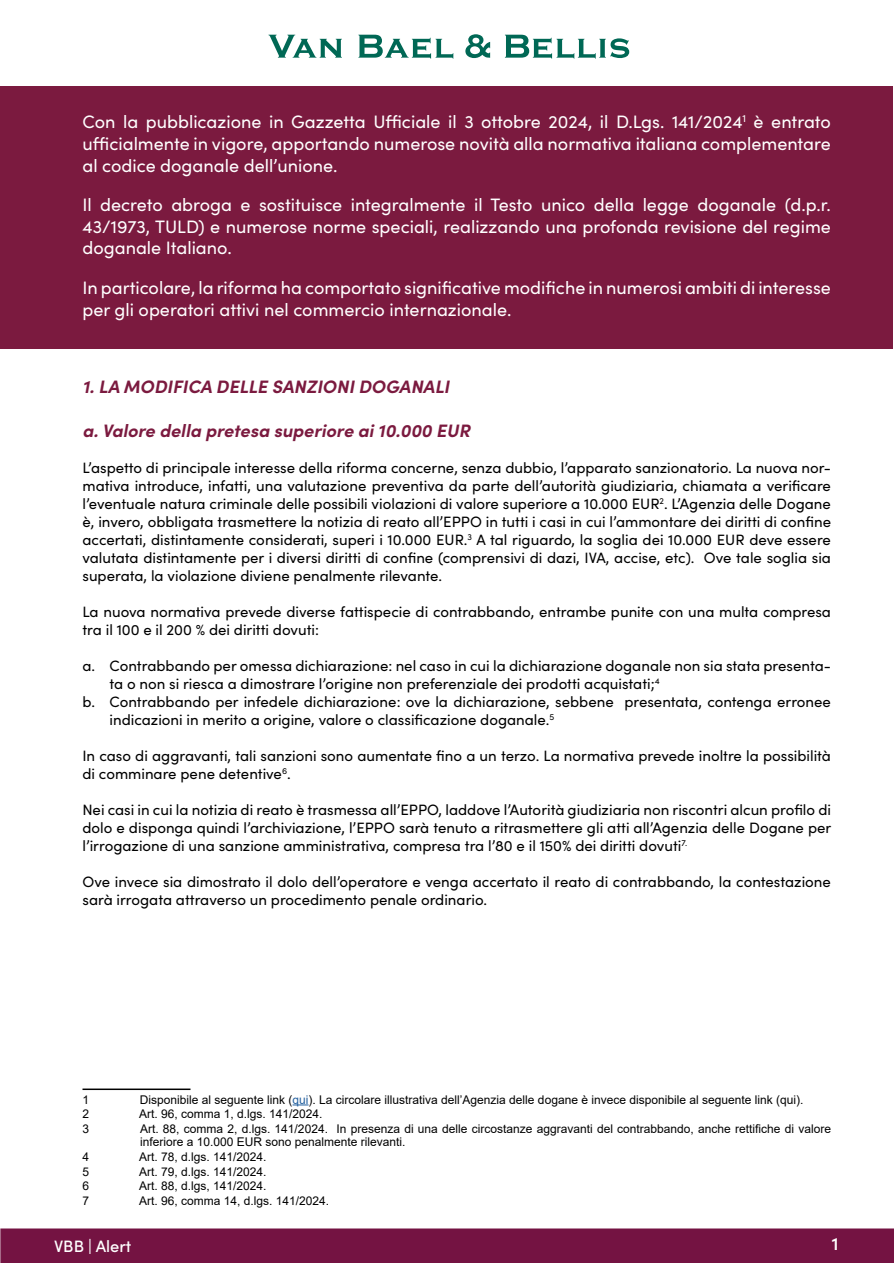
<style>
.page{position:relative;width:894px;height:1263px;background:#fff}
.page>*{position:absolute;margin:0;border:0;box-sizing:border-box;transform-origin:0 0}
.t1{font:18px/21.6px "Sofia Pro";color:#fff;text-align:justify}
.t2{font:italic 700 18px "Sofia Pro";color:#7b1a3f}
.t3{font:600 18px "Sofia Pro";color:#fff}
.t4{font:500 16.5px "Sofia Pro";color:#fff}
.t5{font:15px/18px "Sofia Pro";color:#000}
.t6{font:12px/13.6px "Arial";color:#000}
.s1{color:#215e9e}
</style>
<div class="page">
<div style="left:0;top:1228px;width:894px;height:35px;background:#741342;border:2px solid #741342"></div>
<div style="left:1px;top:86px;width:892px;height:263px;background:#7b1a3f"></div>
<svg style="left:268px;top:35px;width:74px;height:23px"></svg>
<svg style="left:358px;top:35px;width:95px;height:24px"></svg>
<svg style="left:465px;top:34px;width:25px;height:24px"></svg>
<svg style="left:505px;top:35px;width:124px;height:24px"></svg>
<hr style="left:82px;top:1089px;width:108px;height:1px;background:#000">
<svg style="left:293px;top:1105px;width:16px;height:1px"></svg>
<p class="t1" style="left:82px;top:110px;width:750px">Con la pubblicazione in Gazzetta Ufficiale il 3 ottobre 2024, il D.Lgs. 141/2024<sup>1</sup> è entrato ufficialmente in vigore, apportando numerose novità alla normativa italiana complementare al codice doganale dell’unione.</p>
<p class="t1" style="left:83px;top:193px;width:750px">Il decreto abroga e sostituisce integralmente il Testo unico della legge doganale (d.p.r.<br>43/1973, TULD) e numerose norme speciali, realizzando una profonda revisione del regime doganale Italiano.</p>
<p class="t1" style="left:83px;top:276px;width:750px">In particolare, la riforma ha comportato significative modifiche in numerosi ambiti di interesse per gli operatori attivi nel commercio internazionale.</p>
<p class="t2" style="left:83px;top:373px;width:368px">1. LA MODIFICA DELLE SANZIONI DOGANALI</p>
<p class="t2" style="left:83px;top:417px;width:389px">a. Valore della pretesa superiore ai 10.000 EUR</p>
<p class="t5" style="left:82px;top:458px;width:750px;text-align:justify">L’aspetto di principale interesse della riforma concerne, senza dubbio, l’apparato sanzionatorio. La nuova nor&shy;mativa introduce, infatti, una valutazione preventiva da parte dell’autorità giudiziaria, chiamata a verificare l’eventuale natura criminale delle possibili violazioni di valore superiore a 10.000 EUR<sup>2</sup>. L’Agenzia delle Dogane è, invero, obbligata trasmettere la notizia di reato all’EPPO in tutti i casi in cui l’ammontare dei diritti di confine accertati, distintamente considerati, superi i 10.000 EUR.<sup>3</sup> A tal riguardo, la soglia dei 10.000 EUR deve essere valutata distintamente per i diversi diritti di confine (comprensivi di dazi, IVA, accise, etc). Ove tale soglia sia superata, la violazione diviene penalmente rilevante.</p>
<p class="t5" style="left:83px;top:602px;width:750px">La nuova normativa prevede diverse fattispecie di contrabbando, entrambe punite con una multa compresa tra il 100 e il 200 % dei diritti dovuti:</p>
<p class="t5" style="left:83px;top:656px;width:750px">a. Contrabbando per omessa dichiarazione: nel caso in cui la dichiarazione doganale non sia stata presenta-</p>
<p class="t5" style="left:110px;top:674px;width:552px">ta o non si riesca a dimostrare l’origine non preferenziale dei prodotti acquistati;<sup>4</sup></p>
<p class="t5" style="left:83px;top:692px;width:750px">b. Contrabbando per infedele dichiarazione: ove la dichiarazione, sebbene presentata, contenga erronee</p>
<p class="t5" style="left:110px;top:710px;width:446px">indicazioni in merito a origine, valore o classificazione doganale.<sup>5</sup></p>
<p class="t5" style="left:82px;top:746px;width:750px">In caso di aggravanti, tali sanzioni sono aumentate fino a un terzo. La normativa prevede inoltre la possibilità di comminare pene detentive<sup>6</sup>.</p>
<p class="t5" style="left:82px;top:800px;width:750px;text-align:justify">Nei casi in cui la notizia di reato è trasmessa all’EPPO, laddove l’Autorità giudiziaria non riscontri alcun profilo di dolo e disponga quindi l’archiviazione, l’EPPO sarà tenuto a ritrasmettere gli atti all’Agenzia delle Dogane per l’irrogazione di una sanzione amministrativa, compresa tra l’80 e il 150% dei diritti dovuti<sup>7.</sup></p>
<p class="t5" style="left:83px;top:872px;width:750px">Ove invece sia dimostrato il dolo dell’operatore e venga accertato il reato di contrabbando, la contestazione sarà irrogata attraverso un procedimento penale ordinario.</p>
<p class="t6" style="left:82px;top:1093px;width:8px">1</p>
<p class="t6" style="left:140px;top:1093px;width:665px">Disponibile al seguente link (<span class="s1">qui</span>). La circolare illustrativa dell’Agenzia delle dogane è invece disponibile al seguente link (qui).</p>
<p class="t6" style="left:82px;top:1107px;width:8px">2</p>
<p class="t6" style="left:139px;top:1107px;width:185px">Art. 96, comma 1, d.lgs. 141/2024.</p>
<p class="t6" style="left:82px;top:1121px;width:8px">3</p>
<p class="t6" style="left:140px;top:1121px;width:692px">Art. 88, comma 2, d.lgs. 141/2024. In presenza di una delle circostanze aggravanti del contrabbando, anche rettifiche di valore inferiore a 10.000 EUR sono penalmente rilevanti.</p>
<p class="t6" style="left:83px;top:1150px;width:8px">4</p>
<p class="t6" style="left:139px;top:1150px;width:129px">Art. 78, d.lgs. 141/2024.</p>
<p class="t6" style="left:83px;top:1165px;width:8px">5</p>
<p class="t6" style="left:139px;top:1165px;width:129px">Art. 79, d.lgs. 141/2024.</p>
<p class="t6" style="left:83px;top:1179px;width:8px">6</p>
<p class="t6" style="left:139px;top:1179px;width:129px">Art. 88, d.lgs, 141/2024.</p>
<p class="t6" style="left:83px;top:1193px;width:8px">7</p>
<p class="t6" style="left:139px;top:1193px;width:192px">Art. 96, comma 14, d.lgs. 141/2024.</p>
<p class="t4" style="left:54px;top:1234px;width:79px">VBB | Alert</p>
<p class="t3" style="left:832px;top:1230px;width:8px">1</p>
</div>
